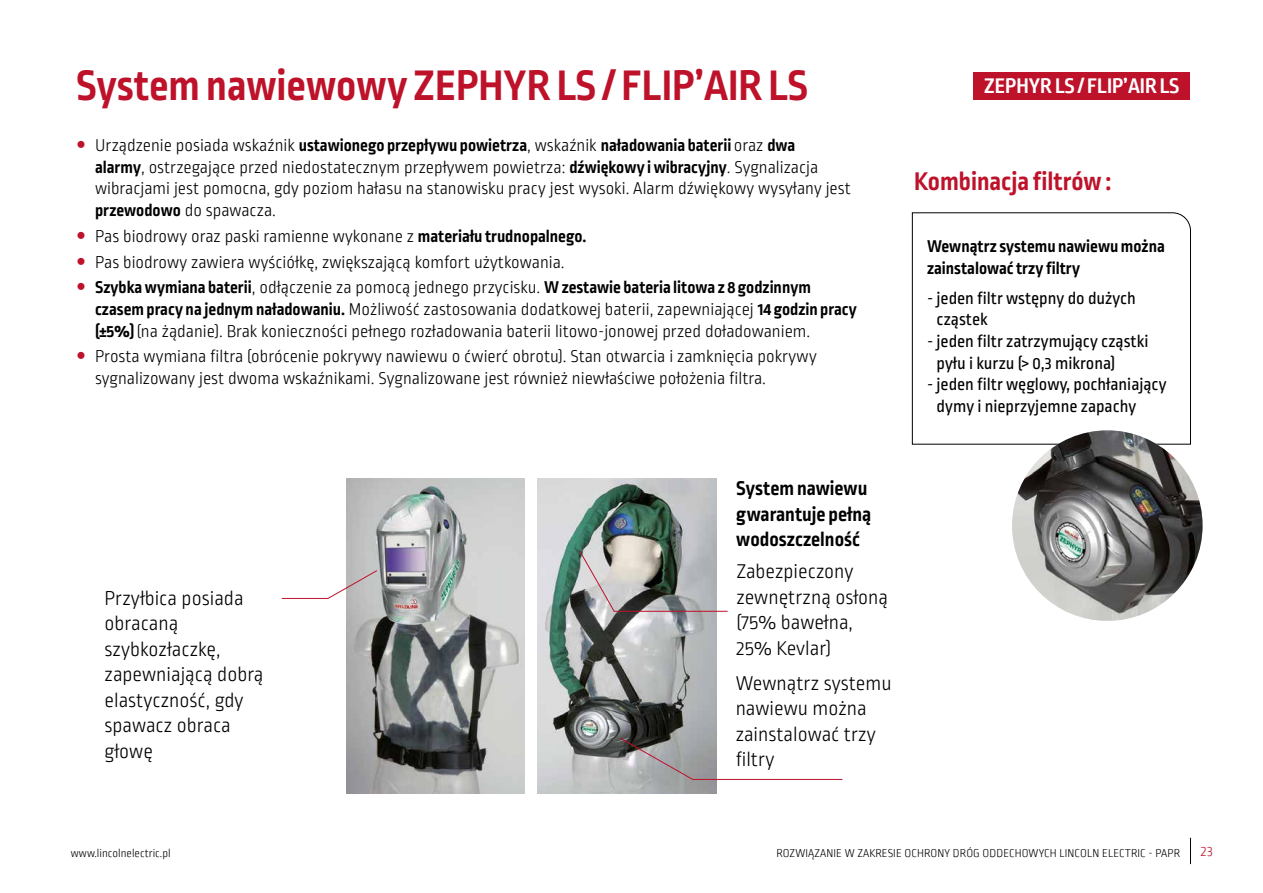
<style>
.page{position:relative;width:1263px;height:893px;background:#fff}
.page>*{position:absolute;margin:0;border:0;box-sizing:border-box;transform-origin:0 0}
.t1{font:700 45px "Ropa Sans Pro";color:#bd122a}
.t2{font:700 27px "Ropa Sans Pro";color:#bd122a}
.t3{font:700 22.2px "Ropa Sans PTT";color:#fff}
.t4{font:300 21px/25.5px "Ropa Sans Pro";color:#000}
.t5{font:700 21px/25.5px "Ropa Sans Pro";color:#000}
.t6{font:300 18px/21.6px "Ropa Sans Pro";color:#000}
.t7{font:18px/21.6px "Ropa Sans Pro";color:#000}
.t8{font:700 18px/21.6px "Ropa Sans Pro";color:#000}
.t9{font:300 15px "Ropa Sans PTT";color:#bd122a}
.t10{font:300 12px "Ropa Sans PTT";letter-spacing:.01em;color:#000}
.s1{font-weight:700}
</style>
<div class="page">
<svg style="left:912px;top:212px;width:279px;height:233px"></svg>
<img style="left:346px;top:478px;width:179px;height:315px">
<img style="left:537px;top:478px;width:179px;height:315px">
<svg style="left:579px;top:550px;width:149px;height:62px;background:#a8a6a4"></svg>
<svg style="left:619px;top:737px;width:224px;height:43px"></svg>
<svg style="left:281px;top:570px;width:97px;height:29px"></svg>
<img style="left:1012px;top:430px;width:190px;height:191px;border-radius:95px">
<div style="left:974px;top:72px;width:216px;height:28px;background:#bd122a"></div>
<svg style="left:1190px;top:838px;width:1px;height:26px"></svg>
<h1 class="t1" style="left:76px;top:59px;width:733px">System nawiewowy ZEPHYR LS / FLIP’AIR LS</h1>
<p class="t6" style="left:95px;top:136px;width:757px">Urządzenie posiada wskaźnik <span class="s1">ustawionego przepływu powietrza</span>, wskaźnik <span class="s1">naładowania baterii</span> oraz <span class="s1">dwa<br>alarmy</span>, ostrzegające przed niedostatecznym przepływem powietrza: <span class="s1">dźwiękowy i wibracyjny</span>. Sygnalizacja wibracjami jest pomocna, gdy poziom hałasu na stanowisku pracy jest wysoki. Alarm dźwiękowy wysyłany jest <span class="s1">przewodowo</span> do spawacza.</p>
<p class="t6" style="left:95px;top:224px;width:717px;line-height:25.8px">Pas biodrowy oraz paski ramienne wykonane z <span class="s1">materiału trudnopalnego.<br></span>Pas biodrowy zawiera wyściółkę, zwiększającą komfort użytkowania.<br><span class="s1">Szybka wymiana baterii</span>, odłączenie za pomocą jednego przycisku. <span class="s1">W zestawie bateria litowa z 8 godzinnym</span></p>
<p class="t6" style="left:95px;top:299px;width:763px"><span class="s1">czasem pracy na jednym naładowaniu.</span> Możliwość zastosowania dodatkowej baterii, zapewniającej <span class="s1">14 godzin pracy (±5%)</span> (na żądanie). Brak konieczności pełnego rozładowania baterii litowo-jonowej przed doładowaniem.</p>
<p class="t6" style="left:95px;top:347px;width:723px">Prosta wymiana filtra (obrócenie pokrywy nawiewu o ćwierć obrotu). Stan otwarcia i zamknięcia pokrywy sygnalizowany jest dwoma wskaźnikami. Sygnalizowane jest również niewłaściwe położenia filtra.</p>
<p class="t3" style="left:984px;top:73px;width:197px">ZEPHYR LS / FLIP’AIR LS</p>
<h2 class="t2" style="left:914px;top:166px;width:198px">Kombinacja filtrów :</h2>
<p class="t8" style="left:927px;top:236px;width:239px">Wewnątrz systemu nawiewu można zainstalować trzy filtry</p>
<p class="t7" style="left:936px;top:288px;width:201px;text-indent:-10px">- jeden filtr wstępny do dużych cząstek</p>
<p class="t7" style="left:936px;top:331px;width:213px;text-indent:-10px">- jeden filtr zatrzymujący cząstki pyłu i kurzu (&gt; 0,3 mikrona)</p>
<p class="t7" style="left:936px;top:375px;width:232px;text-indent:-10px">- jeden filtr węglowy, pochłaniający dymy i nieprzyjemne zapachy</p>
<p class="t4" style="left:105px;top:586px;width:160px">Przyłbica posiada obracaną szybkozłaczkę, zapewniającą dobrą elastyczność, gdy spawacz obraca głowę</p>
<p class="t5" style="left:736px;top:477px;width:136px">System nawiewu gwarantuje pełną wodoszczelność</p>
<p class="t4" style="left:736px;top:560px;width:153px">Zabezpieczony zewnętrzną osłoną (75% bawełna,<br>25% Kevlar)</p>
<p class="t4" style="left:736px;top:671px;width:157px">Wewnątrz systemu nawiewu można zainstalować trzy filtry</p>
<p class="t10" style="left:71px;top:847px;width:101px">www.lincolnelectric.pl</p>
<p class="t10" style="left:776px;top:847px;width:405px">ROZWIĄZANIE W ZAKRESIE OCHRONY DRÓG ODDECHOWYCH LINCOLN ELECTRIC - PAPR</p>
<p class="t9" style="left:1201px;top:843px;width:13px">23</p>
</div>
